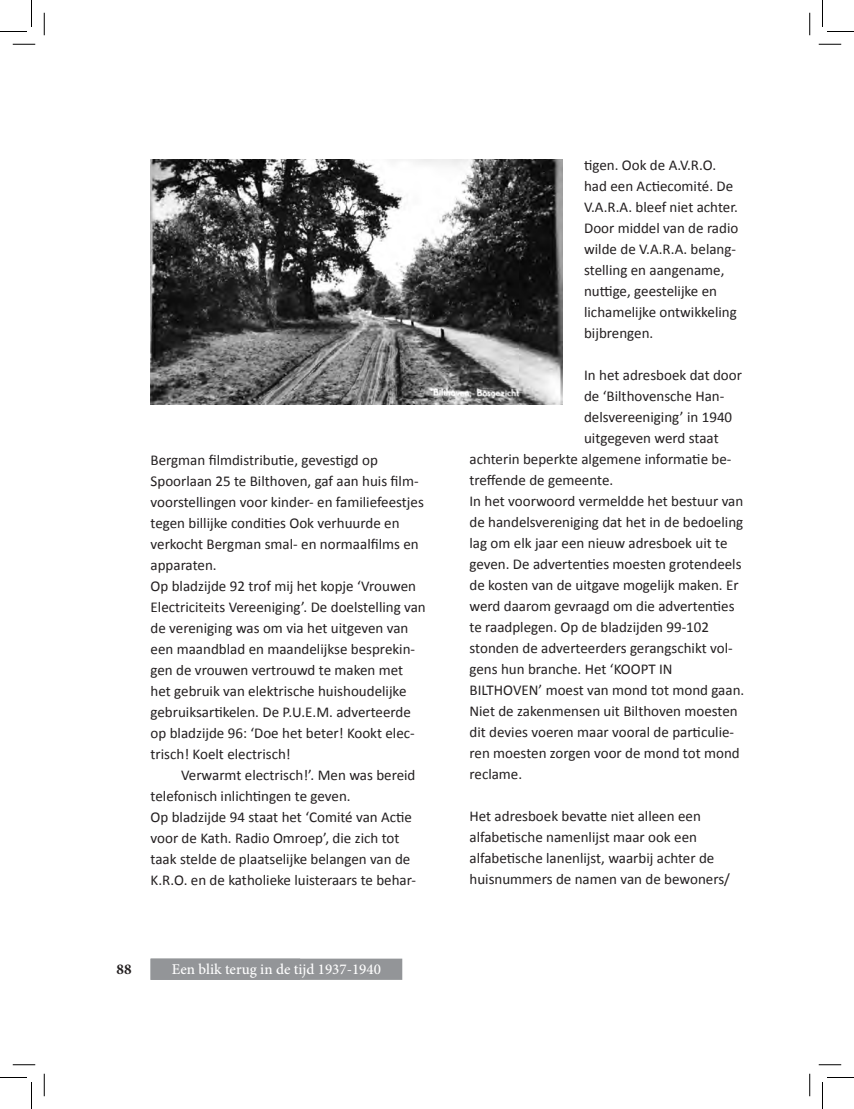
<style>
.page{position:relative;width:854px;height:1109px;background:#fff}
.page>*{position:absolute;margin:0;border:0;box-sizing:border-box;transform-origin:0 0}
.t1{font:15px/21px "Calibri";color:#231f20}
.t2{font:500 15px "Minion Pro";color:#fff}
.t3{font:700 15px "Minion Pro";color:#231f20}
</style>
<div class="page">
<div style="left:151px;top:959px;width:251px;height:21px;background:#939598"></div>
<img style="left:151px;top:159px;width:412px;height:245px">
<svg style="left:13px;top:44px;width:22px;height:1px"></svg>
<svg style="left:819px;top:44px;width:22px;height:1px"></svg>
<svg style="left:13px;top:1064px;width:22px;height:1px"></svg>
<svg style="left:819px;top:1064px;width:22px;height:1px"></svg>
<svg style="left:44px;top:13px;width:1px;height:22px"></svg>
<svg style="left:44px;top:1074px;width:1px;height:22px"></svg>
<svg style="left:809px;top:13px;width:1px;height:22px"></svg>
<svg style="left:809px;top:1074px;width:1px;height:22px"></svg>
<svg style="left:0;top:0;width:32px;height:32px"></svg>
<svg style="left:0;top:1077px;width:32px;height:32px"></svg>
<svg style="left:822px;top:0;width:32px;height:32px"></svg>
<svg style="left:822px;top:1077px;width:32px;height:32px"></svg>
<p class="t1" style="left:151px;top:450px;width:277px">Bergman filmdistributie, gevestigd op Spoorlaan 25 te Bilthoven, gaf aan huis film&shy;voorstellingen voor kinder- en familiefeestjes tegen billijke condities Ook verhuurde en verkocht Bergman smal- en normaalfilms en apparaten.<br>Op bladzijde 92 trof mij het kopje ‘Vrouwen Electriciteits Vereeniging’. De doelstelling van de vereniging was om via het uitgeven van een maandblad en maandelijkse besprekin&shy;gen de vrouwen vertrouwd te maken met het gebruik van elektrische huishoudelijke gebruiksartikelen. De P.U.E.M. adverteerde op bladzijde 96: ‘Doe het beter! Kookt elec&shy;trisch! Koelt electrisch!</p>
<p class="t1" style="left:151px;top:765px;width:267px;text-indent:31px">Verwarmt electrisch!’. Men was bereid telefonisch inlichtingen te geven.<br>Op bladzijde 94 staat het ‘Comité van Actie voor de Kath. Radio Omroep’, die zich tot taak stelde de plaatselijke belangen van de K.R.O. en de katholieke luisteraars te behar-</p>
<p class="t3" style="left:117px;top:959px;width:16px">88</p>
<p class="t2" style="left:172px;top:959px;width:108px">Naam van artikel</p>
<p class="t2" style="left:172px;top:959px;width:211px">Een blik terug in de tijd 1937-1940</p>
<p class="t1" style="left:584px;top:155px;width:156px">tigen. Ook de A.V.R.O. had een Actiecomité. De<br>V.A.R.A. bleef niet achter.<br>Door middel van de radio wilde de V.A.R.A. belang&shy;stelling en aangename, nuttige, geestelijke en lichamelijke ontwikkeling bijbrengen.</p>
<p class="t1" style="left:584px;top:365px;width:159px">In het adresboek dat door</p>
<p class="t1" style="left:584px;top:386px;width:142px">de ‘Bilthovensche Han-</p>
<p class="t1" style="left:584px;top:407px;width:150px">delsvereeniging’ in 1940</p>
<p class="t1" style="left:584px;top:428px;width:136px">uitgegeven werd staat</p>
<p class="t1" style="left:469px;top:449px;width:263px">achterin beperkte algemene informatie be-</p>
<p class="t1" style="left:469px;top:470px;width:145px">treffende de gemeente.</p>
<p class="t1" style="left:469px;top:491px;width:275px">In het voorwoord vermeldde het bestuur van</p>
<p class="t1" style="left:469px;top:512px;width:275px">de handelsvereniging dat het in de bedoeling</p>
<p class="t1" style="left:469px;top:533px;width:259px">lag om elk jaar een nieuw adresboek uit te</p>
<p class="t1" style="left:469px;top:554px;width:274px">geven. De advertenties moesten grotendeels</p>
<p class="t1" style="left:469px;top:575px;width:271px">de kosten van de uitgave mogelijk maken. Er</p>
<p class="t1" style="left:469px;top:596px;width:267px">werd daarom gevraagd om die advertenties</p>
<p class="t1" style="left:469px;top:617px;width:241px">te raadplegen. Op de bladzijden 99-102</p>
<p class="t1" style="left:469px;top:638px;width:265px">stonden de adverteerders gerangschikt vol-</p>
<p class="t1" style="left:469px;top:659px;width:204px">gens hun branche. Het ‘KOOPT IN</p>
<p class="t1" style="left:469px;top:680px;width:276px">BILTHOVEN’ moest van mond tot mond gaan.</p>
<p class="t1" style="left:469px;top:701px;width:270px">Niet de zakenmensen uit Bilthoven moesten</p>
<p class="t1" style="left:469px;top:722px;width:266px">dit devies voeren maar vooral de particulie-</p>
<p class="t1" style="left:469px;top:743px;width:272px">ren moesten zorgen voor de mond tot mond</p>
<p class="t1" style="left:469px;top:764px;width:54px">reclame.</p>
<p class="t1" style="left:469px;top:806px;width:262px">Het adresboek bevatte niet alleen een alfabetische namenlijst maar ook een alfabetische lanenlijst, waarbij achter de huisnummers de namen van de bewoners/</p>
</div>
